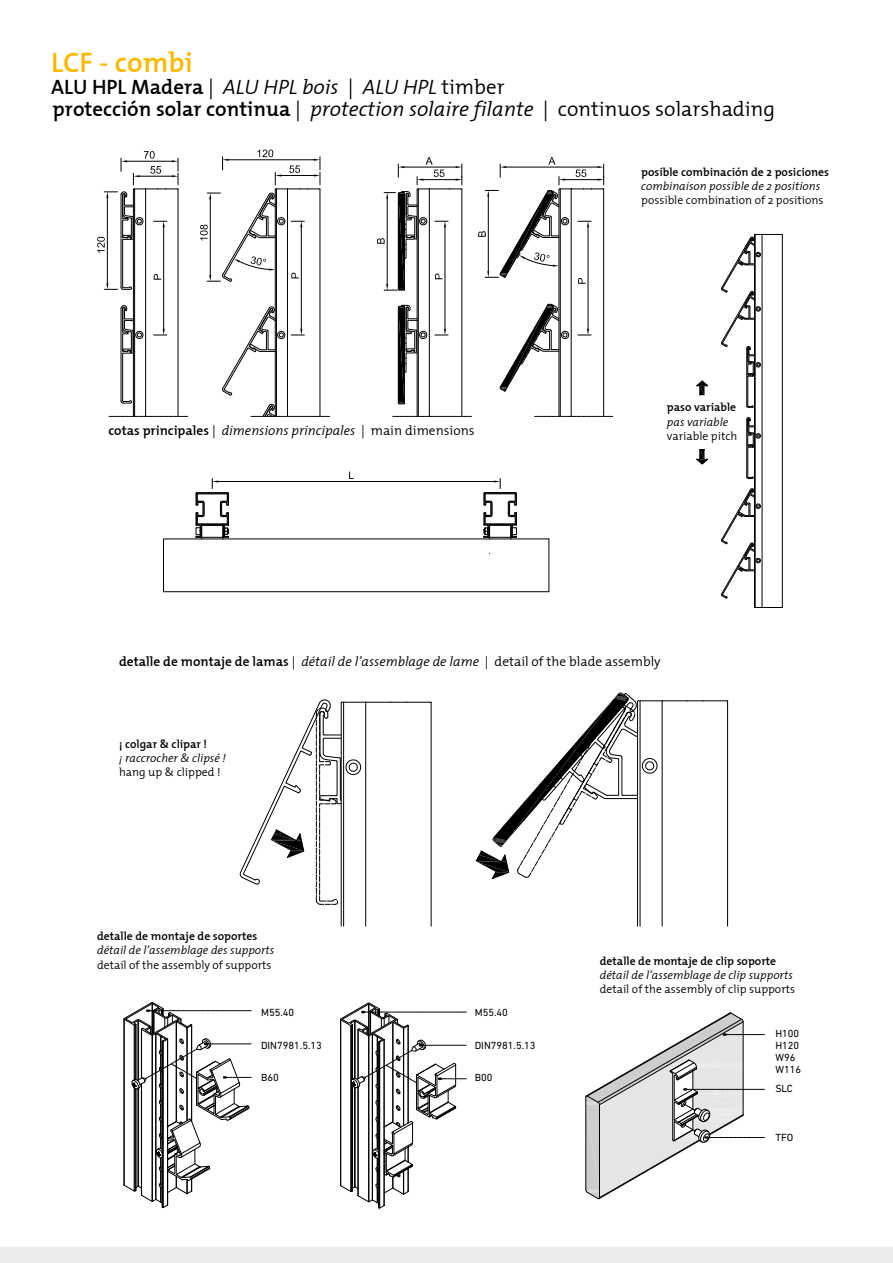
<style>
.page{position:relative;width:893px;height:1263px;background:#fff}
.page>*{position:absolute;margin:0;border:0;box-sizing:border-box;transform-origin:0 0}
.t1{font:600 28.5px "The Mix";color:#fab902}
.t2{font:italic 300 21px "The Mix";color:#000}
.t3{font:italic 300 13.5px "The Mix";color:#000}
.t4{font:italic 300 11.7px "The Mix";color:#000}
.t5{font:300 11.7px "The Mix";color:#000}
.t6{font:600 11.7px "The Mix";color:#000}
.t7{font:10.5px/12px "DIN Next LT Pro";color:#000}
.s1{font-weight:600;font-style:normal}
.s2{font-style:normal}
</style>
<div class="page">
<div style="left:0;top:1247px;width:893px;height:16px;background:#ebebec"></div>
<svg style="left:124px;top:1002px;width:127px;height:206px"></svg>
<svg style="left:340px;top:1003px;width:126px;height:206px"></svg>
<svg style="left:97px;top:151px;width:91px;height:266px"></svg>
<svg style="left:200px;top:150px;width:130px;height:267px"></svg>
<svg style="left:377px;top:157px;width:94px;height:260px"></svg>
<svg style="left:478px;top:157px;width:135px;height:260px"></svg>
<svg style="left:163px;top:471px;width:386px;height:121px"></svg>
<hr style="left:754px;top:234px;width:1px;height:373px;background:#000">
<hr style="left:755px;top:234px;width:1px;height:373px;background:#000">
<hr style="left:782px;top:234px;width:1px;height:373px;background:#000">
<hr style="left:762px;top:234px;width:1px;height:373px;background:#000">
<svg style="left:746px;top:417px;width:15px;height:62px"></svg>
<svg style="left:721px;top:488px;width:40px;height:110px"></svg>
<svg style="left:721px;top:234px;width:61px;height:174px"></svg>
<svg style="left:754px;top:607px;width:28px;height:1px"></svg>
<svg style="left:696px;top:380px;width:13px;height:16px"></svg>
<svg style="left:696px;top:449px;width:13px;height:16px"></svg>
<svg style="left:585px;top:1012px;width:179px;height:187px"></svg>
<hr style="left:431px;top:702px;width:1px;height:224px;background:#000">
<svg style="left:240px;top:699px;width:191px;height:227px"></svg>
<svg style="left:476px;top:692px;width:252px;height:234px"></svg>
<h1 class="t1" style="left:51px;top:38px;width:143px">LCF - combi</h1>
<h2 class="t2" style="left:51px;top:70px;width:455px"><span class="s1">ALU HPL Madera</span> | ALU HPL bois | ALU HPL <span class="s2">timber</span></h2>
<h2 class="t2" style="left:53px;top:92px;width:724px"><span class="s1">protección solar continua</span> | protection solaire filante | <span class="s2">continuos solarshading</span></h2>
<p class="t3" style="left:108px;top:420px;width:368px"><span class="s1">cotas principales</span> | dimensions principales | <span class="s2">main dimensions</span></p>
<p class="t6" style="left:641px;top:162px;width:189px">posible combinación de 2 posiciones</p>
<p class="t4" style="left:641px;top:176px;width:181px">combinaison possible de 2 positions</p>
<p class="t5" style="left:641px;top:190px;width:184px">possible combination of 2 positions</p>
<p class="t6" style="left:667px;top:398px;width:71px">paso variable</p>
<p class="t4" style="left:667px;top:412px;width:63px">pas variable</p>
<p class="t5" style="left:667px;top:426px;width:72px">variable pitch</p>
<p class="t3" style="left:119px;top:650px;width:543px"><span class="s1">detalle de montaje de lamas</span> | détail de l’assemblage de lame | <span class="s2">detail of the blade assembly</span></p>
<p class="t6" style="left:119px;top:734px;width:90px">¡ colgar &amp; clipar !</p>
<p class="t4" style="left:119px;top:748px;width:108px">¡ raccrocher &amp; clipsé !</p>
<p class="t5" style="left:119px;top:762px;width:103px">hang up &amp; clipped !</p>
<p class="t6" style="left:97px;top:927px;width:162px">detalle de montaje de soportes</p>
<p class="t4" style="left:97px;top:941px;width:179px">détail de l’assemblage des supports</p>
<p class="t5" style="left:97px;top:955px;width:176px">detail of the assembly of supports</p>
<p class="t6" style="left:600px;top:951px;width:178px">detalle de montaje de clip soporte</p>
<p class="t4" style="left:600px;top:965px;width:194px">détail de l’assemblage de clip supports</p>
<p class="t5" style="left:600px;top:979px;width:197px">detail of the assembly of clip supports</p>
<p class="t7" style="left:261px;top:1006px;width:35px">M55.40</p>
<p class="t7" style="left:475px;top:1006px;width:35px">M55.40</p>
<p class="t7" style="left:261px;top:1039px;width:62px">DIN7981.5.13</p>
<p class="t7" style="left:475px;top:1039px;width:62px">DIN7981.5.13</p>
<p class="t7" style="left:261px;top:1072px;width:19px">B60</p>
<p class="t7" style="left:475px;top:1072px;width:19px">B00</p>
<p class="t7" style="left:775px;top:1028px;width:27px">H100<br>H120<br>W96<br>W116</p>
<p class="t7" style="left:775px;top:1082px;width:19px">SLC</p>
<p class="t7" style="left:775px;top:1131px;width:19px">TFO</p>
</div>
